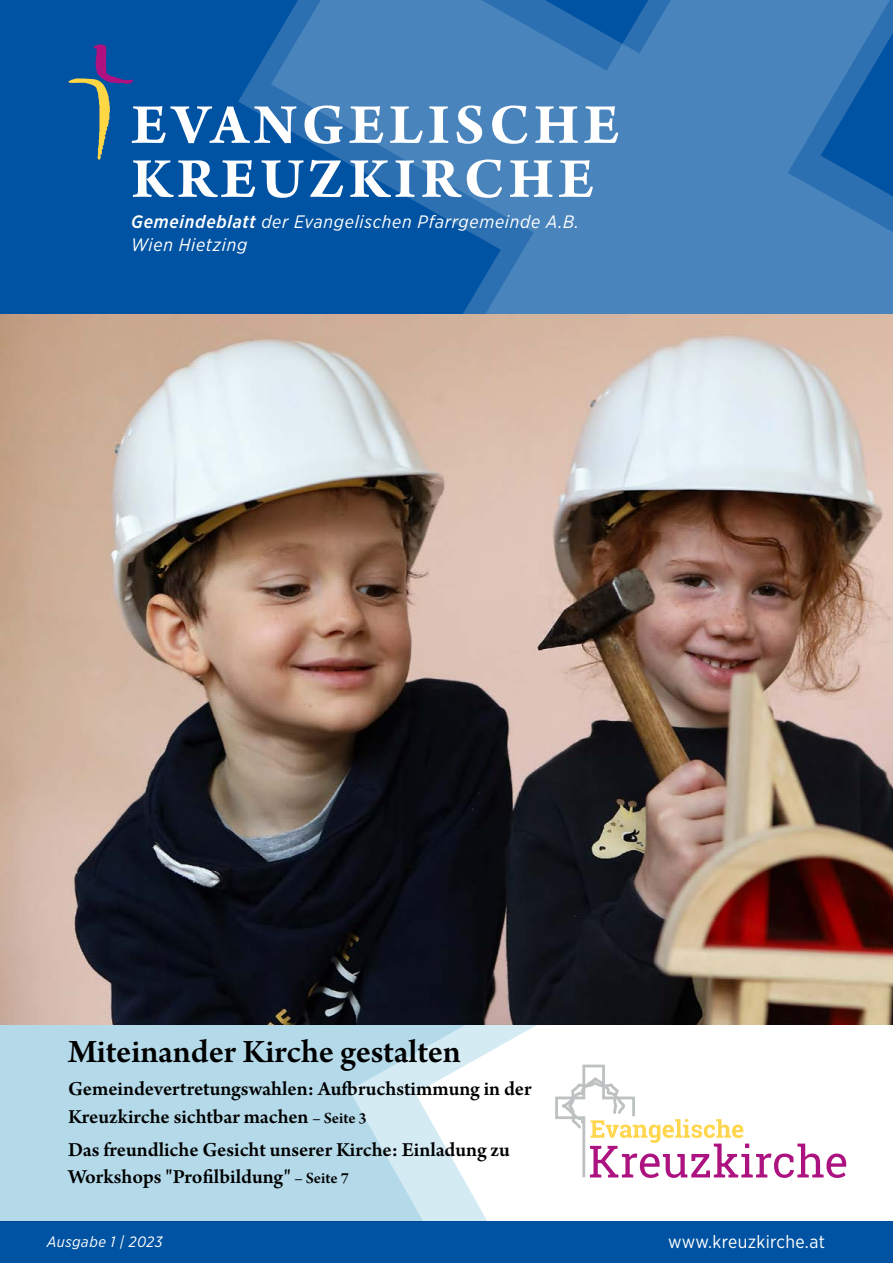
<style>
.page{position:relative;width:893px;height:1263px;background:#fff}
.page>*{position:absolute;margin:0;border:0;box-sizing:border-box;transform-origin:0 0}
.t1{font:700 60px/54px "Arno Pro";letter-spacing:.08em;color:#fff}
.t2{font:600 34.5px "Arno Pro";letter-spacing:-.005em;color:#000}
.t3{font:600 21px/28.5px "Arno Pro";color:#000}
.t4{font:italic 18px/22.5px "Gotham Narrow";letter-spacing:.04em;color:#fff}
.t5{font:18px "Gotham Narrow";letter-spacing:.02em;color:#fff}
.t6{font:italic 15px "Gotham Narrow";letter-spacing:.035em;color:#fff}
.s1{font-weight:500}
.s2{font-size:16.5px}
</style>
<div class="page">
<div style="left:0;top:0;width:893px;height:332px;background:#0053a2"></div>
<svg style="left:238px;top:0;width:655px;height:315px;fill:#4984bc"></svg>
<div style="left:0;top:1220px;width:893px;height:43px;background:#0053a2"></div>
<svg style="left:68px;top:44px;width:65px;height:115px"></svg>
<svg style="left:0;top:1025px;width:893px;height:196px;fill:#b4daea"></svg>
<svg style="left:555px;top:1064px;width:291px;height:114px"></svg>
<img style="left:0;top:315px;width:893px;height:710px">
<h1 class="t1" style="left:131px;top:101px;width:489px">EVANGELISCHE<br>KREUZKIRCHE</h1>
<p class="t4" style="left:131px;top:210px;width:449px"><span class="s1">Gemeindeblatt</span> der Evangelischen Pfarrgemeinde A.B.<br>Wien Hietzing</p>
<h2 class="t2" style="left:68px;top:1031px;width:394px">Miteinander Kirche gestalten</h2>
<p class="t3" style="left:68px;top:1075px;width:465px">Gemeindevertretungswahlen: Aufbruchstimmung in der<br>Kreuzkirche sichtbar machen <span class="s2">– Seite 3</span></p>
<p class="t3" style="left:68px;top:1137px;width:443px;line-height:27px">Das freundliche Gesicht unserer Kirche: Einladung zu<br>Workshops "Profilbildung" <span class="s2">– Seite 7</span></p>
<p class="t6" style="left:47px;top:1233px;width:117px">Ausgabe 1 | 2023</p>
<p class="t5" style="left:668px;top:1230px;width:158px">www.kreuzkirche.at</p>
</div>
